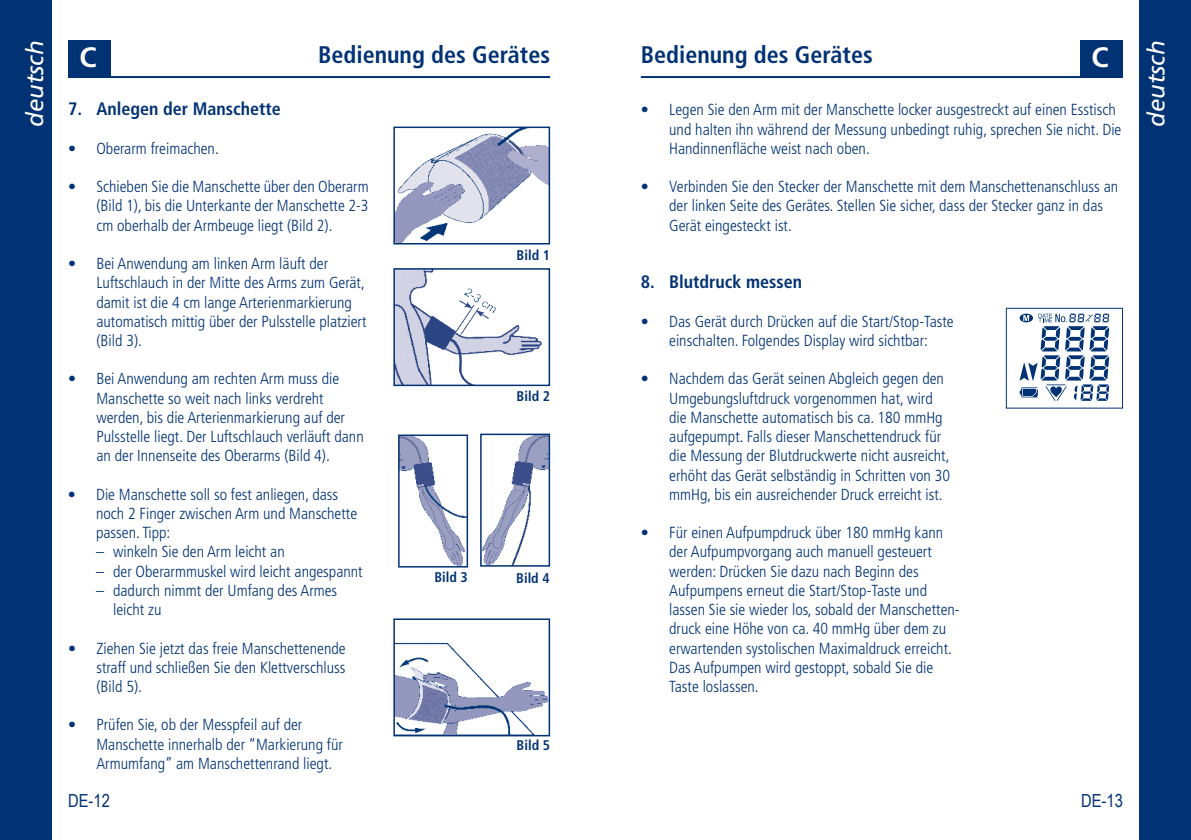
<style>
.page{position:relative;width:1191px;height:840px;background:#fff}
.page>*{position:absolute;margin:0;border:0;box-sizing:border-box;transform-origin:0 0}
.t1{font:700 28px "Frutiger LT Std";color:#fff}
.t2{font:700 condensed 24px "Frutiger LT Std";color:#003274}
.t3{font:italic 24px "Frutiger LT Std";color:#fff}
.t4{font:700 condensed 18px "Frutiger LT Std";color:#003274}
.t5{font:18px "Arial Narrow";color:#003274}
.t6{font:300 condensed 16px/19.2px "Frutiger LT Std";color:#003274}
.t7{font:700 condensed 14px "Frutiger LT Std";color:#003274}
</style>
<div class="page">
<hr style="left:68px;top:76px;width:482px;height:2px;background:#003274">
<hr style="left:641px;top:76px;width:482px;height:2px;background:#003274">
<div style="left:0;top:0;width:51px;height:839px;background:#003274"></div>
<div style="left:68px;top:40px;width:43px;height:37px;background:#003274"></div>
<div style="left:1140px;top:0;width:51px;height:839px;background:#003274"></div>
<div style="left:1080px;top:40px;width:43px;height:37px;background:#003274"></div>
<img style="left:396px;top:271px;width:146px;height:112px">
<div style="left:393px;top:268px;width:157px;height:118px;border:2px solid #003274"></div>
<img style="left:396px;top:129px;width:151px;height:112px">
<div style="left:393px;top:126px;width:157px;height:118px;border:2px solid #003274"></div>
<img style="left:396px;top:643px;width:151px;height:90px">
<div style="left:393px;top:618px;width:157px;height:118px;border:2px solid #003274"></div>
<img style="left:401px;top:437px;width:64px;height:127px">
<div style="left:398px;top:434px;width:70px;height:133px;border:2px solid #003274"></div>
<img style="left:483px;top:436px;width:64px;height:127px">
<div style="left:480px;top:433px;width:70px;height:133px;border:2px solid #003274"></div>
<svg style="left:1019px;top:313px;width:90px;height:87px"></svg>
<div style="left:1006px;top:308px;width:117px;height:100px;border:1px solid #003274"></div>
<h2 class="t3" style="left:21px;top:127px;width:88px;rotate:-90deg">deutsch</h2>
<h1 class="t1" style="left:79px;top:41px;width:19px">C</h1>
<h2 class="t2" style="left:318px;top:41px;width:233px">Bedienung des Gerätes</h2>
<h2 class="t2" style="left:641px;top:41px;width:233px">Bedienung des Gerätes</h2>
<h1 class="t1" style="left:1091px;top:41px;width:19px">C</h1>
<p class="t4" style="left:68px;top:98px;width:214px">7. Anlegen der Manschette</p>
<p class="t6" style="left:669px;top:100px;width:454px;text-indent:-28px">• Legen Sie den Arm mit der Manschette locker ausgestreckt auf einen Esstisch und halten ihn während der Messung unbedingt ruhig, sprechen Sie nicht. Die<br>Handinnenfläche weist nach oben.</p>
<p class="t6" style="left:669px;top:177px;width:450px;text-indent:-28px">• Verbinden Sie den Stecker der Manschette mit dem Manschettenanschluss an der linken Seite des Gerätes. Stellen Sie sicher, dass der Stecker ganz in das<br>Gerät eingesteckt ist.</p>
<p class="t6" style="left:68px;top:139px;width:152px">• Oberarm freimachen.</p>
<p class="t6" style="left:96px;top:177px;width:274px;text-align:justify;text-indent:-28px">• Schieben Sie die Manschette über den Oberarm (Bild 1), bis die Unterkante der Manschette 2-3 cm oberhalb der Armbeuge liegt (Bild 2).</p>
<p class="t6" style="left:96px;top:254px;width:271px;text-indent:-28px">• Bei Anwendung am linken Arm läuft der Luftschlauch in der Mitte des Arms zum Gerät, damit ist die 4 cm lange Arterienmarkierung automatisch mittig über der Pulsstelle platziert (Bild 3).</p>
<p class="t7" style="left:516px;top:246px;width:35px">Bild 1</p>
<p class="t4" style="left:641px;top:271px;width:163px">8. Blutdruck messen</p>
<p class="t6" style="left:641px;top:311px;width:314px;text-align:center">• Das Gerät durch Drücken auf die Start/Stop-Taste einschalten. Folgendes Display wird sichtbar:</p>
<p class="t6" style="left:669px;top:369px;width:282px;text-indent:-28px">• Nachdem das Gerät seinen Abgleich gegen den Umgebungsluftdruck vorgenommen hat, wird die Manschette automatisch bis ca. 180 mmHg aufgepumpt. Falls dieser Manschettendruck für die Messung der Blutdruckwerte nicht ausreicht, erhöht das Gerät selbständig in Schritten von 30 mmHg, bis ein ausreichender Druck erreicht ist.</p>
<p class="t6" style="left:669px;top:523px;width:292px;text-indent:-28px">• Für einen Aufpumpdruck über 180 mmHg kann der Aufpumpvorgang auch manuell gesteuert werden: Drücken Sie dazu nach Beginn des Aufpumpens erneut die Start/Stop-Taste und lassen Sie sie wieder los, sobald der Manschetten&shy;druck eine Höhe von ca. 40 mmHg über dem zu erwartenden systolischen Maximaldruck erreicht.<br>Das Aufpumpen wird gestoppt, sobald Sie die Taste loslassen.</p>
<p class="t6" style="left:96px;top:369px;width:269px;text-indent:-28px">• Bei Anwendung am rechten Arm muss die Manschette so weit nach links verdreht werden, bis die Arterienmarkierung auf der Pulsstelle liegt. Der Luftschlauch verläuft dann an der Innenseite des Oberarms (Bild 4).</p>
<p class="t6" style="left:96px;top:484px;width:262px;text-indent:-28px">• Die Manschette soll so fest anliegen, dass noch 2 Finger zwischen Arm und Manschette passen. Tipp:</p>
<p class="t6" style="left:96px;top:542px;width:190px">– winkeln Sie den Arm leicht an</p>
<p class="t6" style="left:96px;top:561px;width:268px">– der Oberarmmuskel wird leicht angespannt</p>
<p class="t6" style="left:113px;top:580px;width:226px;text-indent:-17px">– dadurch nimmt der Umfang des Armes leicht zu</p>
<p class="t6" style="left:96px;top:638px;width:251px;text-align:justify;text-indent:-28px">• Ziehen Sie jetzt das freie Manschettenende straff und schließen Sie den Klettverschluss (Bild 5).</p>
<p class="t7" style="left:516px;top:388px;width:35px">Bild 2</p>
<p class="t7" style="left:434px;top:568px;width:35px">Bild 3</p>
<p class="t7" style="left:516px;top:569px;width:35px">Bild 4</p>
<p class="t6" style="left:96px;top:715px;width:248px;text-indent:-28px">• Prüfen Sie, ob der Messpfeil auf der<br>Manschette innerhalb der “Markierung für<br>Armumfang” am Manschettenrand liegt.</p>
<p class="t7" style="left:516px;top:736px;width:35px">Bild 5</p>
<p class="t5" style="left:68px;top:787px;width:43px">DE-12</p>
<p class="t5" style="left:1081px;top:787px;width:43px">DE-13</p>
<h2 class="t3" style="left:1142px;top:127px;width:88px;rotate:-90deg">deutsch</h2>
</div>
